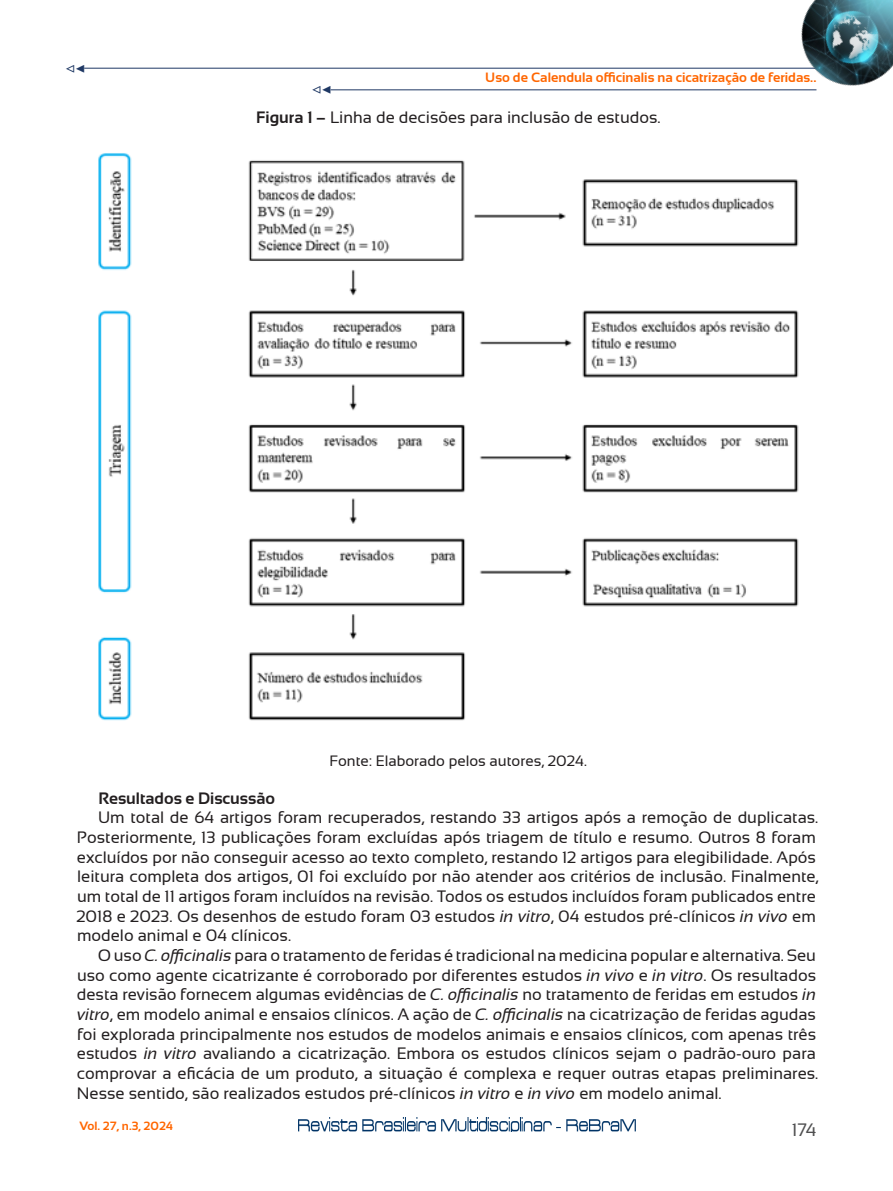
<style>
.page{position:relative;width:893px;height:1191px;background:#fff}
.page>*{position:absolute;margin:0;border:0;box-sizing:border-box;transform-origin:0 0}
.t1{font:18px "Sansation";color:#4f4f50}
.t2{font:16.5px/19.6px "Sansation";color:#231f20}
.t3{font:700 16.5px "Sansation";color:#231f20}
.t4{font:16.5px "Minion Pro";color:#1f3864}
.Parágrafo_básico_-_fonte{font:15px "Sansation";color:#231f20}
.t5{font:700 13.5px "Sansation";color:#f60}
.t6{font:700 12px "Sansation";color:#f60}
.s1{font-weight:700}
.s2{font-style:italic}
</style>
<div class="page">
<img style="left:298px;top:1117px;width:337px;height:14px">
<hr style="left:331px;top:90px;width:485px;height:1px;background:#1f3864">
<hr style="left:84px;top:68px;width:732px;height:1px;background:#1f3864">
<img style="left:736px;top:0;width:157px;height:91px">
<img style="left:98px;top:153px;width:701px;height:568px">
<p class="t4" style="left:65px;top:56px;width:21px">◁◀</p>
<p class="t4" style="left:312px;top:78px;width:21px">◁◀</p>
<p class="t5" style="left:485px;top:70px;width:333px">Uso de Calendula officinalis na cicatrização de feridas..</p>
<p class="t2" style="left:256px;top:107px;width:406px"><span class="s1">Figura 1 –</span> Linha de decisões para inclusão de estudos.</p>
<p class="Parágrafo_básico_-_fonte" style="left:330px;top:752px;width:259px">Fonte: Elaborado pelos autores, 2024.</p>
<p class="t3" style="left:98px;top:789px;width:178px">Resultados e Discussão</p>
<p class="t2" style="left:76px;top:808px;width:744px;text-indent:22px">Um total de 64 artigos foram recuperados, restando 33 artigos após a remoção de duplicatas.<br>Posteriormente, 13 publicações foram excluídas após triagem de título e resumo. Outros 8 foram excluídos por não conseguir acesso ao texto completo, restando 12 artigos para elegibilidade. Após leitura completa dos artigos, 01 foi excluído por não atender aos critérios de inclusão. Finalmente, um total de 11 artigos foram incluídos na revisão. Todos os estudos incluídos foram publicados entre 2018 e 2023. Os desenhos de estudo foram 03 estudos <span class="s2">in vitro</span>, 04 estudos pré-clínicos <span class="s2">in vivo</span> em modelo animal e 04 clínicos.</p>
<p class="t2" style="left:77px;top:945px;width:743px;text-indent:21px">O uso <span class="s2">C. officinalis</span> para o tratamento de feridas é tradicional na medicina popular e alternativa. Seu uso como agente cicatrizante é corroborado por diferentes estudos <span class="s2">in vivo</span> e <span class="s2">in vitro</span>. Os resultados desta revisão fornecem algumas evidências de <span class="s2">C. officinalis</span> no tratamento de feridas em estudos <span class="s2">in vitro</span>, em modelo animal e ensaios clínicos. A ação de <span class="s2">C. officinalis</span> na cicatrização de feridas agudas foi explorada principalmente nos estudos de modelos animais e ensaios clínicos, com apenas três estudos <span class="s2">in vitro</span> avaliando a cicatrização. Embora os estudos clínicos sejam o padrão-ouro para comprovar a eficácia de um produto, a situação é complexa e requer outras etapas preliminares.<br>Nesse sentido, são realizados estudos pré-clínicos <span class="s2">in vitro</span> e <span class="s2">in vivo</span> em modelo animal.</p>
<p class="t6" style="left:79px;top:1119px;width:95px">Vol. 27, n.3, 2024</p>
<p class="t1" style="left:792px;top:1119px;width:26px">174</p>
</div>
